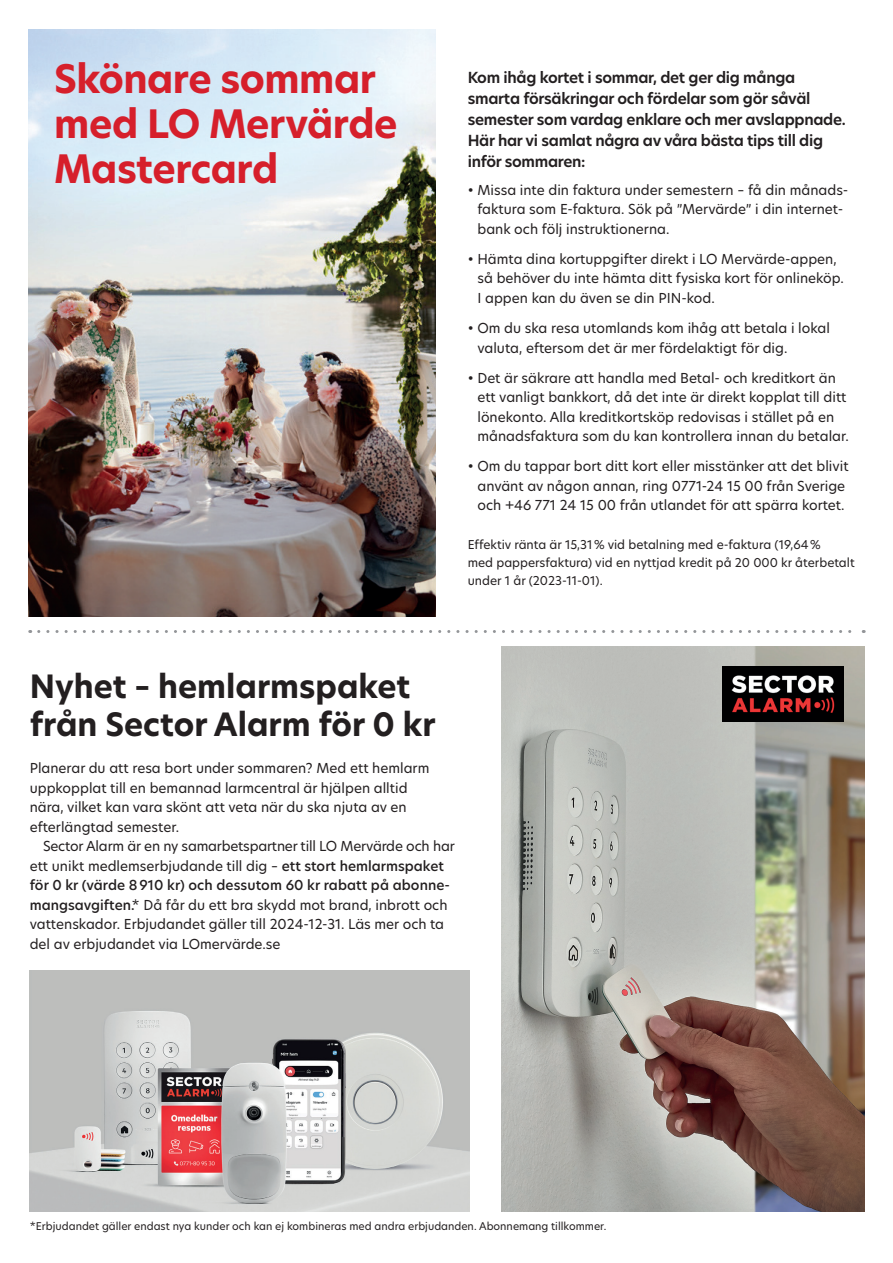
<style>
.page{position:relative;width:893px;height:1263px;background:#fff}
.page>*{position:absolute;margin:0;border:0;box-sizing:border-box;transform-origin:0 0}
.t1{font:700 38.4px/44.8px "New Hero";letter-spacing:-.015em;color:#d61f2b}
.t2{font:700 31.5px/37.8px "New Hero";color:#231f20}
.t3{font:600 15px/21px "New Hero";letter-spacing:-.02em;color:#231f20}
.t4{font:13.5px/19.5px "New Hero";color:#231f20}
.t5{font:12px/18px "New Hero";color:#231f20}
.t6{font:10.5px "New Hero";color:#231f20}
.s1{font-weight:500}
</style>
<div class="page">
<img style="left:28px;top:30px;width:408px;height:587px">
<img style="left:30px;top:970px;width:440px;height:242px">
<img style="left:502px;top:646px;width:363px;height:566px">
<img style="left:723px;top:666px;width:120px;height:55px">
<svg style="left:39px;top:630px;width:825px;height:3px"></svg>
<h1 class="t1" style="left:54px;top:57px;width:345px">Skönare sommar med LO Mervärde<br>Mastercard</h1>
<p class="t3" style="left:468px;top:67px;width:380px">Kom ihåg kortet i sommar, det ger dig många smarta försäkringar och fördelar som gör såväl semester som vardag enklare och mer avslappnade.<br>Här har vi samlat några av våra bästa tips till dig inför sommaren:</p>
<p class="t4" style="left:477px;top:180px;width:372px;text-indent:-10px">• Missa inte din faktura under semestern – få din månads&shy;faktura som E-faktura. Sök på ”Mervärde” i din internet&shy;bank och följ instruktionerna.</p>
<p class="t4" style="left:477px;top:249px;width:368px;text-indent:-10px">• Hämta dina kortuppgifter direkt i LO Mervärde-appen, så behöver du inte hämta ditt fysiska kort för onlineköp.<br>I appen kan du även se din PIN-kod.</p>
<p class="t4" style="left:477px;top:318px;width:354px;text-indent:-10px">• Om du ska resa utomlands kom ihåg att betala i lokal valuta, eftersom det är mer fördelaktigt för dig.</p>
<p class="t4" style="left:477px;top:368px;width:373px;text-indent:-10px">• Det är säkrare att handla med Betal- och kreditkort än ett vanligt bankkort, då det inte är direkt kopplat till ditt lönekonto. Alla kreditkortsköp redovisas i stället på en månadsfaktura som du kan kontrollera innan du betalar.</p>
<p class="t4" style="left:468px;top:456px;width:382px;text-align:center">• Om du tappar bort ditt kort eller misstänker att det blivit använt av någon annan, ring 0771-24 15 00 från Sverige och +46 771 24 15 00 från utlandet för att spärra kortet.</p>
<p class="t5" style="left:468px;top:535px;width:388px">Effektiv ränta är 15,31% vid betalning med e-faktura (19,64%<br>med pappersfaktura) vid en nyttjad kredit på 20 000 kr återbetalt under 1 år (2023-11-01).</p>
<h2 class="t2" style="left:30px;top:668px;width:408px">Nyhet – hemlarmspaket från Sector Alarm för 0 kr</h2>
<p class="t4" style="left:30px;top:758px;width:401px">Planerar du att resa bort under sommaren? Med ett hemlarm uppkopplat till en bemannad larmcentral är hjälpen alltid nära, vilket kan vara skönt att veta när du ska njuta av en efterlängtad semester.</p>
<p class="t4" style="left:30px;top:836px;width:426px;text-indent:13px">Sector Alarm är en ny samarbetspartner till LO Mervärde och har ett unikt medlemserbjudande till dig – <span class="s1">ett stort hemlarmspaket för 0 kr (värde 8910 kr) och dessutom 60 kr rabatt på abonne&shy;mangsavgiften.</span>* Då får du ett bra skydd mot brand, inbrott och vattenskador. Erbjudandet gäller till 2024-12-31. Läs mer och ta del av erbjudandet via LOmervärde.se</p>
<p class="t6" style="left:30px;top:1219px;width:578px">*Erbjudandet gäller endast nya kunder och kan ej kombineras med andra erbjudanden. Abonnemang tillkommer.</p>
</div>
